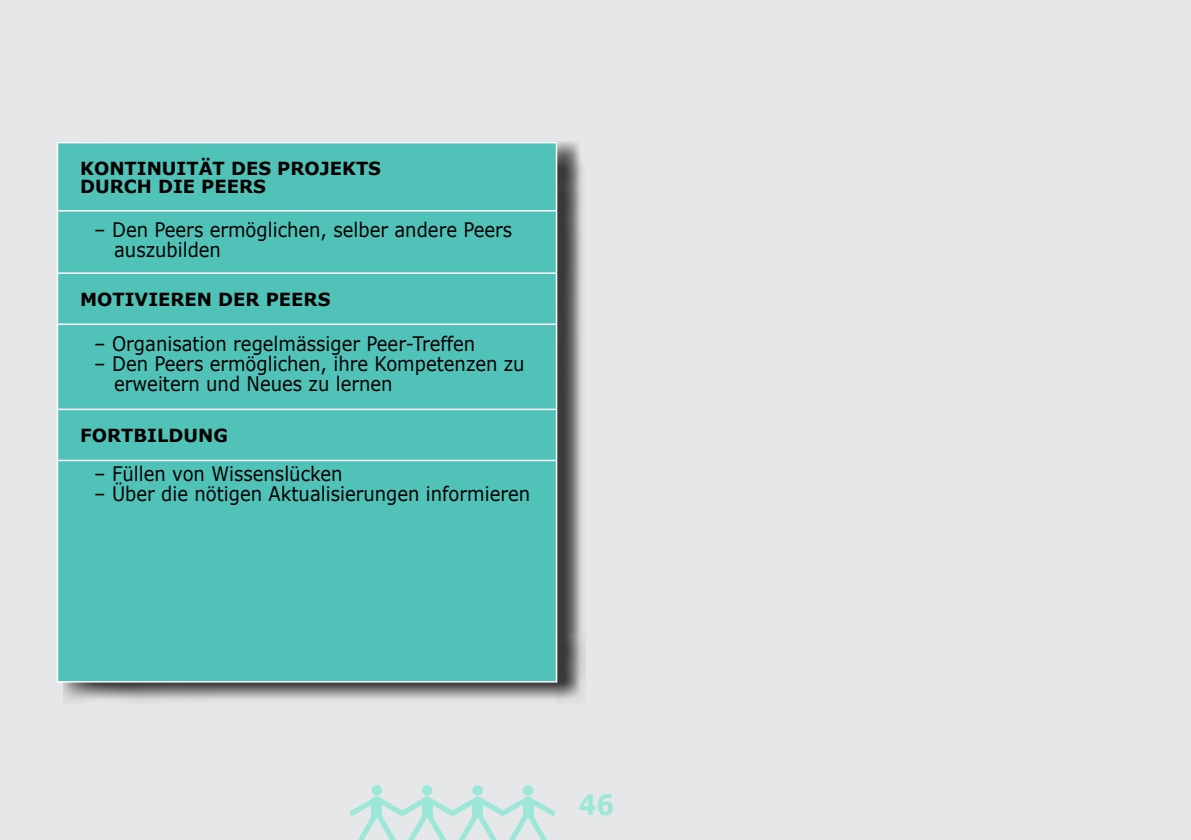
<style>
.page{position:relative;width:1191px;height:840px;background:#fff}
.page>*{position:absolute;margin:0;border:0;box-sizing:border-box;transform-origin:0 0}
.t1{font:700 28px "Verdana";color:#9ce7d8;scale:.9 1}
.t2{font:20px/20px "Verdana";color:#000;scale:.9 1}
.t3{font:700 18px/18px "Verdana";color:#000}
</style>
<div class="page">
<div style="left:0;top:0;width:1191px;height:839px;background:#e6e7e8"></div>
<div style="left:371px;top:784px;width:11px;height:11px;background:#9ce7d8;border-radius:50%"></div>
<div style="left:422px;top:784px;width:10px;height:11px;background:#9ce7d8;border-radius:50%"></div>
<div style="left:472px;top:784px;width:11px;height:11px;background:#9ce7d8;border-radius:50%"></div>
<svg style="left:349px;top:795px;width:207px;height:44px"></svg>
<div style="left:523px;top:784px;width:10px;height:11px;background:#9ce7d8;border-radius:50%"></div>
<div style="left:63px;top:141px;width:522px;height:562px;background:#000;opacity:.75"></div>
<div style="left:58px;top:143px;width:498px;height:537px;background:#51c2b8"></div>
<hr style="left:57px;top:142px;width:500px;height:1px;background:#fff">
<hr style="left:57px;top:143px;width:1px;height:67px;background:#fff">
<hr style="left:556px;top:143px;width:1px;height:67px;background:#fff">
<hr style="left:57px;top:210px;width:500px;height:1px;background:#fff">
<hr style="left:57px;top:211px;width:1px;height:61px;background:#fff">
<hr style="left:556px;top:211px;width:1px;height:61px;background:#fff">
<hr style="left:57px;top:272px;width:500px;height:2px;background:#fff">
<hr style="left:57px;top:274px;width:1px;height:49px;background:#fff">
<hr style="left:556px;top:274px;width:1px;height:49px;background:#fff">
<hr style="left:57px;top:323px;width:500px;height:2px;background:#fff">
<hr style="left:57px;top:325px;width:1px;height:83px;background:#fff">
<hr style="left:556px;top:325px;width:1px;height:83px;background:#fff">
<hr style="left:57px;top:408px;width:500px;height:2px;background:#fff">
<hr style="left:57px;top:410px;width:1px;height:49px;background:#fff">
<hr style="left:556px;top:410px;width:1px;height:49px;background:#fff">
<hr style="left:57px;top:459px;width:500px;height:2px;background:#fff">
<hr style="left:57px;top:461px;width:1px;height:219px;background:#fff">
<hr style="left:556px;top:461px;width:1px;height:219px;background:#fff">
<hr style="left:57px;top:680px;width:500px;height:2px;background:#fff">
<p class="t3" style="left:80px;top:158px;width:300px">KONTINUITÄT DES PROJEKTS<br>DURCH DIE PEERS</p>
<p class="t2" style="left:114px;top:220px;width:444px;text-indent:-20px">– Den Peers ermöglichen, selber andere Peers auszubilden</p>
<p class="t3" style="left:80px;top:289px;width:250px">MOTIVIEREN DER PEERS</p>
<p class="t2" style="left:94px;top:333px;width:425px">– Organisation regelmässiger Peer-Treffen</p>
<p class="t2" style="left:114px;top:353px;width:457px;text-indent:-20px">– Den Peers ermöglichen, ihre Kompetenzen zu erweitern und Neues zu lernen</p>
<p class="t3" style="left:80px;top:425px;width:149px">FORTBILDUNG</p>
<p class="t2" style="left:94px;top:463px;width:277px">– Füllen von Wissenslücken</p>
<p class="t2" style="left:94px;top:483px;width:486px">– Über die nötigen Aktualisierungen informieren</p>
<h1 class="t1" style="left:578px;top:784px;width:41px">46</h1>
</div>
